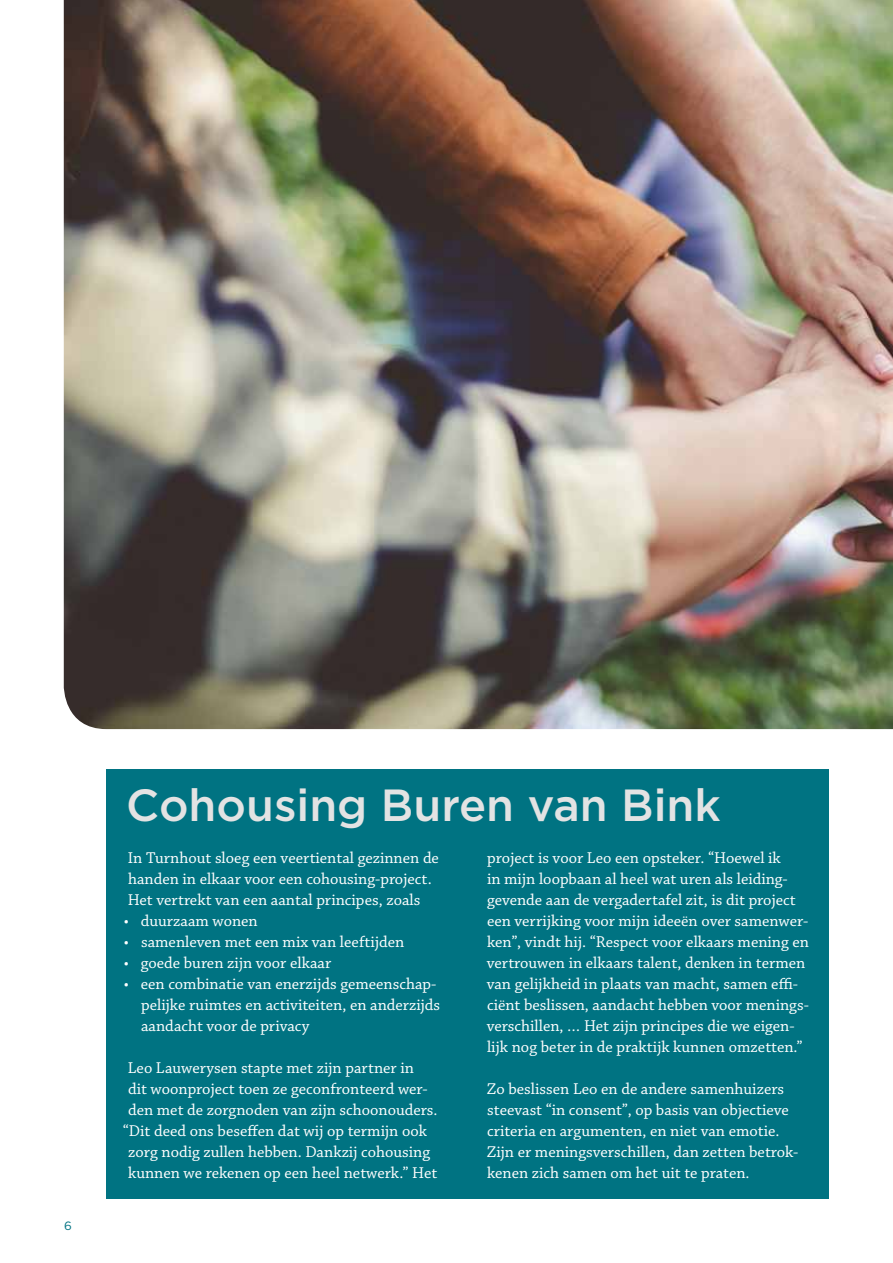
<style>
.page{position:relative;width:893px;height:1263px;background:#fff}
.page>*{position:absolute;margin:0;border:0;box-sizing:border-box;transform-origin:0 0}
.t1{font:500 45px "Gotham";color:#e3e3e3}
.t2{font:16.5px/21px "Chaparral Pro";color:#fff}
.t3{font:12px "Gotham";color:#007382}
</style>
<div class="page">
<div style="left:106px;top:770px;width:723px;height:429px;background:#007382"></div>
<img style="left:64px;top:0;width:829px;height:729px">
<p class="t3" style="left:64px;top:1218px;width:9px">6</p>
<h1 class="t1" style="left:126px;top:775px;width:596px">Cohousing Buren van Bink</h1>
<p class="t2" style="left:128px;top:848px;width:313px">In Turnhout sloeg een veertiental gezinnen de handen in elkaar voor een cohousing-project.<br>Het vertrekt van een aantal principes, zoals</p>
<p class="t2" style="left:124px;top:911px;width:135px">• duurzaam wonen</p>
<p class="t2" style="left:124px;top:932px;width:282px">• samenleven met een mix van leeftijden</p>
<p class="t2" style="left:124px;top:953px;width:209px">• goede buren zijn voor elkaar</p>
<p class="t2" style="left:141px;top:974px;width:301px;text-indent:-17px">• een combinatie van enerzijds gemeenschap&shy;pelijke ruimtes en activiteiten, en anderzijds aandacht voor de privacy</p>
<p class="t2" style="left:128px;top:1058px;width:288px">Leo Lauwerysen stapte met zijn partner in</p>
<p class="t2" style="left:128px;top:1079px;width:301px">dit woonproject toen ze geconfronteerd wer-</p>
<p class="t2" style="left:128px;top:1100px;width:311px">den met de zorgnoden van zijn schoonouders.</p>
<p class="t2" style="left:123px;top:1121px;width:306px">“Dit deed ons beseffen dat wij op termijn ook</p>
<p class="t2" style="left:128px;top:1142px;width:303px">zorg nodig zullen hebben. Dankzij cohousing</p>
<p class="t2" style="left:128px;top:1163px;width:311px">kunnen we rekenen op een heel netwerk.” Het</p>
<p class="t2" style="left:487px;top:848px;width:324px">project is voor Leo een opsteker. “Hoewel ik<br>in mijn loopbaan al heel wat uren als leiding&shy;gevende aan de vergadertafel zit, is dit project een verrijking voor mijn ideeën over samenwer&shy;ken”, vindt hij. “Respect voor elkaars mening en vertrouwen in elkaars talent, denken in termen van gelijkheid in plaats van macht, samen effi&shy;ciënt beslissen, aandacht hebben voor menings&shy;verschillen, … Het zijn principes die we eigen&shy;lijk nog beter in de praktijk kunnen omzetten.”</p>
<p class="t2" style="left:487px;top:1079px;width:313px">Zo beslissen Leo en de andere samenhuizers steevast “in consent”, op basis van objectieve criteria en argumenten, en niet van emotie.<br>Zijn er meningsverschillen, dan zetten betrok&shy;kenen zich samen om het uit te praten.</p>
</div>
